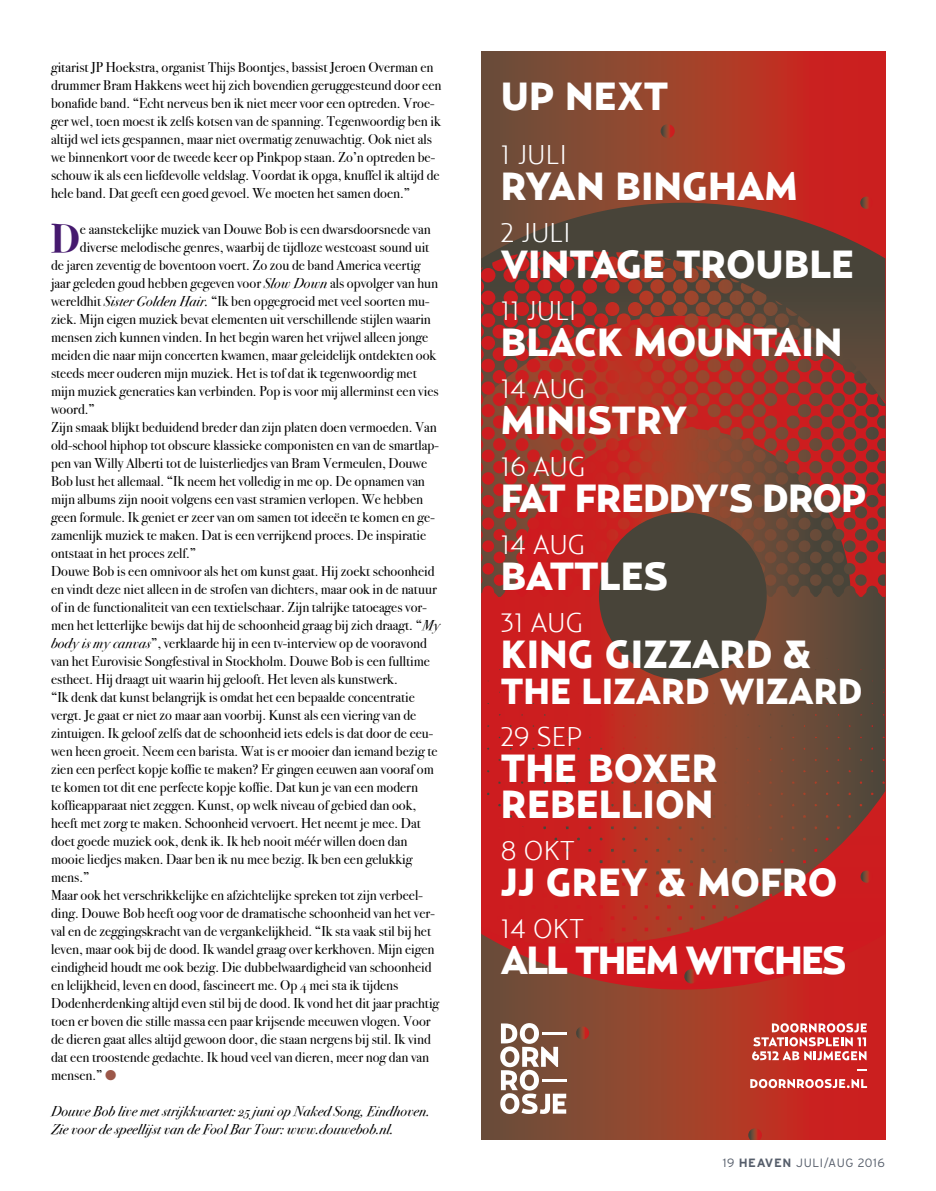
<style>
.page{position:relative;width:936px;height:1191px;background:#fff}
.page>*{position:absolute;margin:0;border:0;box-sizing:border-box;transform-origin:0 0}
.t1{font:700 40.2px "Bodoni Svty Two OSITCTT";color:#45196e}
.t2{font:900 39px/36px "Relay";color:#fff}
.t3{font:900 39px "Relay";letter-spacing:-.025em;color:#fff}
.t4{font:900 39px "Relay";letter-spacing:-.05em;color:#fff}
.t5{font:900 36px "Relay";color:#fff}
.t6{font:300 27px "Relay";color:#fff}
.t7{font:14.25px/18px "Bodoni Svty Two OSITCTT";color:#000}
.t8{font:italic 14.25px/18px "Bodoni Svty Two OSITCTT";letter-spacing:.01em;color:#000}
.t9{font:300 12px "Interstate";letter-spacing:.05em;color:#555d6a}
.s1{font-style:italic}
.s2{color:#9c5749}
.s3{font-weight:700}
</style>
<div class="page">
<div style="left:481px;top:51px;width:404px;height:1089px;background:linear-gradient(to right,#68583b,#d8211b)"></div>
<svg style="left:481px;top:203px;width:404px;height:786px;background:#96312a"></svg>
<svg style="left:481px;top:316px;width:404px;height:560px;background:#9e352a"></svg>
<svg style="left:515px;top:428px;width:335px;height:336px;background:#9d382b"></svg>
<svg style="left:860px;top:196px;width:12px;height:13px"></svg>
<svg style="left:860px;top:870px;width:12px;height:12px"></svg>
<svg style="left:684px;top:969px;width:14px;height:14px"></svg>
<svg style="left:748px;top:1128px;width:14px;height:12px"></svg>
<svg style="left:660px;top:124px;width:14px;height:14px"></svg>
<svg style="left:576px;top:1026px;width:13px;height:13px"></svg>
<svg style="left:481px;top:252px;width:226px;height:30px;background:#85362d"></svg>
<div style="left:599px;top:512px;width:167px;height:168px;background:#484439;border-radius:84px"></div>
<svg style="left:500px;top:1023px;width:66px;height:91px"></svg>
<svg style="left:752px;top:1023px;width:114px;height:37px"></svg>
<svg style="left:857px;top:1069px;width:9px;height:2px"></svg>
<svg style="left:750px;top:1079px;width:117px;height:9px"></svg>
<p class="t7" style="left:51px;top:58px;width:392px">gitarist JP Hoekstra, organist Thijs Boontjes, bassist Jeroen Overman en drummer Bram Hakkens weet hij zich bovendien geruggesteund door een bonafide band. “Echt nerveus ben ik niet meer voor een optreden. Vroe&shy;ger wel, toen moest ik zelfs kotsen van de spanning. Tegenwoordig ben ik altijd wel iets gespannen, maar niet overmatig zenuwachtig. Ook niet als we binnenkort voor de tweede keer op Pinkpop staan. Zo’n optreden be&shy;schouw ik als een liefdevolle veldslag. Voordat ik opga, knuffel ik altijd de hele band. Dat geeft een goed gevoel. We moeten het samen doen.”</p>
<h1 class="t1" style="left:51px;top:215px;width:30px">D</h1>
<p class="t7" style="left:80px;top:220px;width:352px">e aanstekelijke muziek van Douwe Bob is een dwarsdoorsnede van</p>
<p class="t7" style="left:80px;top:238px;width:351px">diverse melodische genres, waarbij de tijdloze westcoast sound uit</p>
<p class="t7" style="left:51px;top:256px;width:371px">de jaren zeventig de boventoon voert. Zo zou de band America veertig</p>
<p class="t7" style="left:51px;top:274px;width:388px">jaar geleden goud hebben gegeven voor <span class="s1">Slow Down</span> als opvolger van hun</p>
<p class="t7" style="left:51px;top:292px;width:380px">wereldhit <span class="s1">Sister Golden Hair.</span> “Ik ben opgegroeid met veel soorten mu-</p>
<p class="t7" style="left:51px;top:310px;width:381px">ziek. Mijn eigen muziek bevat elementen uit verschillende stijlen waarin</p>
<p class="t7" style="left:51px;top:328px;width:379px">mensen zich kunnen vinden. In het begin waren het vrijwel alleen jonge</p>
<p class="t7" style="left:51px;top:346px;width:387px">meiden die naar mijn concerten kwamen, maar geleidelijk ontdekten ook</p>
<p class="t7" style="left:51px;top:364px;width:367px">steeds meer ouderen mijn muziek. Het is tof dat ik tegenwoordig met</p>
<p class="t7" style="left:51px;top:382px;width:389px">mijn muziek generaties kan verbinden. Pop is voor mij allerminst een vies</p>
<p class="t7" style="left:51px;top:400px;width:45px">woord.”</p>
<p class="t7" style="left:51px;top:418px;width:387px">Zijn smaak blijkt beduidend breder dan zijn platen doen vermoeden. Van</p>
<p class="t7" style="left:51px;top:436px;width:389px">old-school hiphop tot obscure klassieke componisten en van de smartlap-</p>
<p class="t7" style="left:51px;top:454px;width:378px">pen van Willy Alberti tot de luisterliedjes van Bram Vermeulen, Douwe</p>
<p class="t7" style="left:51px;top:472px;width:375px">Bob lust het allemaal. “Ik neem het volledig in me op. De opnamen van</p>
<p class="t7" style="left:51px;top:490px;width:373px">mijn albums zijn nooit volgens een vast stramien verlopen. We hebben</p>
<p class="t7" style="left:51px;top:508px;width:385px">geen formule. Ik geniet er zeer van om samen tot ideeën te komen en ge-</p>
<p class="t7" style="left:51px;top:526px;width:377px">zamenlijk muziek te maken. Dat is een verrijkend proces. De inspiratie</p>
<p class="t7" style="left:51px;top:544px;width:147px">ontstaat in het proces zelf.”</p>
<p class="t7" style="left:51px;top:562px;width:385px">Douwe Bob is een omnivoor als het om kunst gaat. Hij zoekt schoonheid</p>
<p class="t7" style="left:51px;top:580px;width:387px">en vindt deze niet alleen in de strofen van dichters, maar ook in de natuur</p>
<p class="t7" style="left:51px;top:598px;width:377px">of in de functionaliteit van een textielschaar. Zijn talrijke tatoeages vor-</p>
<p class="t7" style="left:51px;top:616px;width:390px">men het letterlijke bewijs dat hij de schoonheid graag bij zich draagt. “<span class="s1">My</span></p>
<p class="t7" style="left:51px;top:634px;width:377px"><span class="s1">body is my canvas</span>”, verklaarde hij in een tv-interview op de vooravond</p>
<p class="t7" style="left:51px;top:652px;width:380px">van het Eurovisie Songfestival in Stockholm. Douwe Bob is een fulltime</p>
<p class="t7" style="left:51px;top:670px;width:348px">estheet. Hij draagt uit waarin hij gelooft. Het leven als kunstwerk.</p>
<p class="t7" style="left:51px;top:688px;width:365px">“Ik denk dat kunst belangrijk is omdat het een bepaalde concentratie</p>
<p class="t7" style="left:51px;top:706px;width:366px">vergt. Je gaat er niet zo maar aan voorbij. Kunst als een viering van de</p>
<p class="t7" style="left:51px;top:724px;width:383px">zintuigen. Ik geloof zelfs dat de schoonheid iets edels is dat door de eeu-</p>
<p class="t7" style="left:51px;top:742px;width:388px">wen heen groeit. Neem een barista. Wat is er mooier dan iemand bezig te</p>
<p class="t7" style="left:51px;top:760px;width:384px">zien een perfect kopje koffie te maken? Er gingen eeuwen aan vooraf om</p>
<p class="t7" style="left:51px;top:778px;width:368px">te komen tot dit ene perfecte kopje koffie. Dat kun je van een modern</p>
<p class="t7" style="left:51px;top:796px;width:366px">koffieapparaat niet zeggen. Kunst, op welk niveau of gebied dan ook,</p>
<p class="t7" style="left:51px;top:814px;width:371px">heeft met zorg te maken. Schoonheid vervoert. Het neemt je mee. Dat</p>
<p class="t7" style="left:51px;top:832px;width:358px">doet goede muziek ook, denk ik. Ik heb nooit méér willen doen dan</p>
<p class="t7" style="left:51px;top:850px;width:363px">mooie liedjes maken. Daar ben ik nu mee bezig. Ik ben een gelukkig</p>
<p class="t7" style="left:51px;top:868px;width:40px">mens.”</p>
<p class="t7" style="left:51px;top:886px;width:373px">Maar ook het verschrikkelijke en afzichtelijke spreken tot zijn verbeel-</p>
<p class="t7" style="left:51px;top:904px;width:385px">ding. Douwe Bob heeft oog voor de dramatische schoonheid van het ver-</p>
<p class="t7" style="left:51px;top:922px;width:381px">val en de zeggingskracht van de vergankelijkheid. “Ik sta vaak stil bij het</p>
<p class="t7" style="left:51px;top:940px;width:385px">leven, maar ook bij de dood. Ik wandel graag over kerkhoven. Mijn eigen</p>
<p class="t7" style="left:51px;top:958px;width:382px">eindigheid houdt me ook bezig. Die dubbelwaardigheid van schoonheid</p>
<p class="t7" style="left:51px;top:976px;width:349px">en lelijkheid, leven en dood, fascineert me. Op 4 mei sta ik tijdens</p>
<p class="t7" style="left:51px;top:994px;width:389px">Dodenherdenking altijd even stil bij de dood. Ik vond het dit jaar prachtig</p>
<p class="t7" style="left:51px;top:1012px;width:381px">toen er boven die stille massa een paar krijsende meeuwen vlogen. Voor</p>
<p class="t7" style="left:51px;top:1030px;width:381px">de dieren gaat alles altijd gewoon door, die staan nergens bij stil. Ik vind</p>
<p class="t7" style="left:51px;top:1048px;width:379px">dat een troostende gedachte. Ik houd veel van dieren, meer nog dan van</p>
<p class="t7" style="left:51px;top:1066px;width:67px">mensen.” <span class="s2">●</span></p>
<p class="t8" style="left:51px;top:1102px;width:380px">Douwe Bob live met strijkkwartet: 25 juni op Naked Song, Eindhoven.<br>Zie voor de speellijst van de Fool Bar Tour: www.douwebob.nl.</p>
<h2 class="t2" style="left:501px;top:77px;width:169px">UP NEXT</h2>
<h3 class="t6" style="left:501px;top:138px;width:67px">1 JULI</h3>
<h2 class="t2" style="left:501px;top:167px;width:298px">RYAN BINGHAM</h2>
<h3 class="t6" style="left:501px;top:216px;width:71px">2 JULI</h3>
<h2 class="t2" style="left:501px;top:245px;width:355px">VINTAGE TROUBLE</h2>
<h3 class="t6" style="left:501px;top:294px;width:77px">11 JULI</h3>
<h2 class="t2" style="left:501px;top:323px;width:343px">BLACK MOUNTAIN</h2>
<h3 class="t6" style="left:501px;top:372px;width:86px">14 AUG</h3>
<h2 class="t2" style="left:501px;top:401px;width:188px">MINISTRY</h2>
<h3 class="t6" style="left:501px;top:450px;width:86px">16 AUG</h3>
<h2 class="t3" style="left:501px;top:475px;width:367px">FAT FREDDY’S DROP</h2>
<h3 class="t6" style="left:501px;top:528px;width:86px">14 AUG</h3>
<h2 class="t2" style="left:501px;top:557px;width:169px">BATTLES</h2>
<h3 class="t6" style="left:501px;top:606px;width:84px">31 AUG</h3>
<h2 class="t2" style="left:501px;top:635px;width:312px">KING GIZZARD &amp;</h2>
<h3 class="t5" style="left:501px;top:670px;width:363px">THE LIZARD WIZARD</h3>
<h3 class="t6" style="left:501px;top:720px;width:83px">29 SEP</h3>
<h2 class="t2" style="left:501px;top:749px;width:218px">THE BOXER<br>REBELLION</h2>
<h3 class="t6" style="left:501px;top:834px;width:76px">8 OKT</h3>
<h2 class="t2" style="left:501px;top:863px;width:338px">JJ GREY &amp; MOFRO</h2>
<h3 class="t6" style="left:501px;top:912px;width:85px">14 OKT</h3>
<h2 class="t4" style="left:501px;top:937px;width:347px">ALL THEM WITCHES</h2>
<p class="t9" style="left:722px;top:1155px;width:164px">19 <span class="s3">HEAVEN</span> JULI/AUG 2016</p>
</div>
